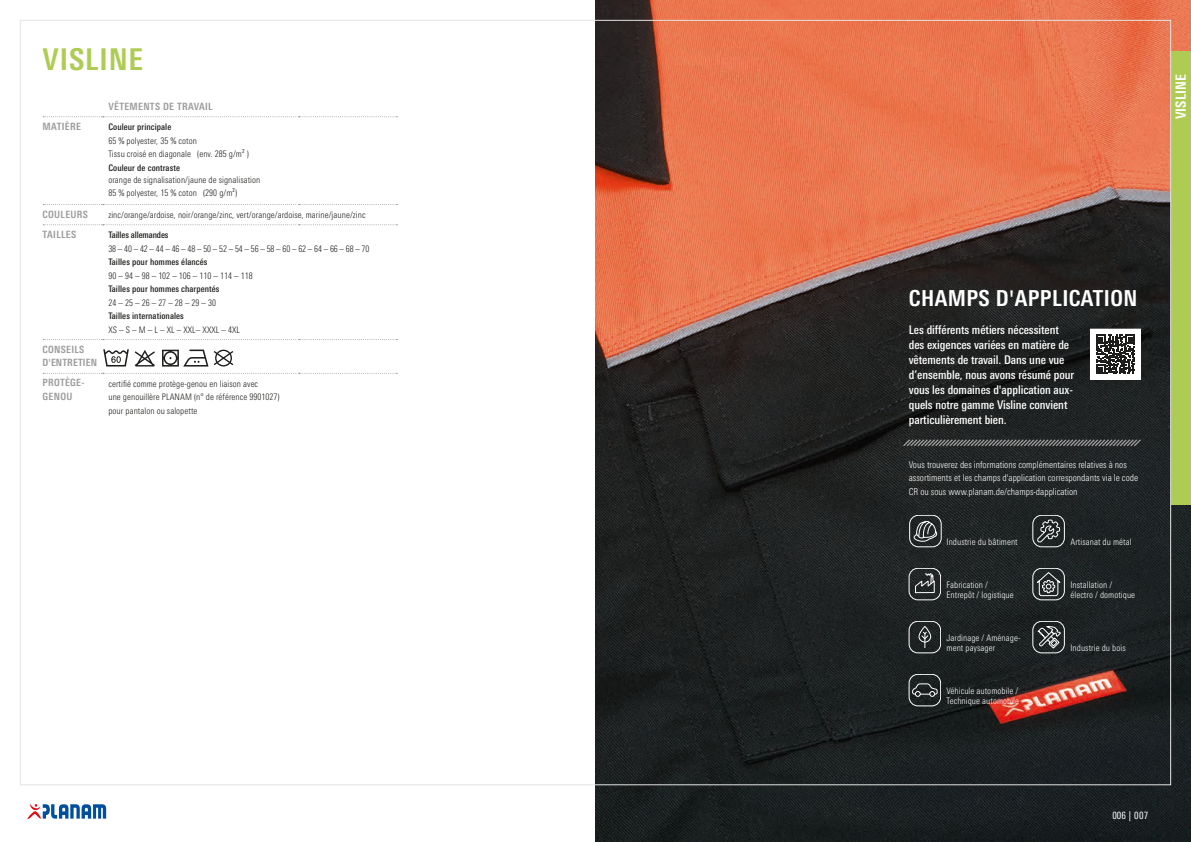
<style>
.page{position:relative;width:1191px;height:842px;background:#fff}
.page>*{position:absolute;margin:0;border:0;box-sizing:border-box;transform-origin:0 0}
.t1{font:700 condensed 30px "Univers Next Pro";letter-spacing:.03em;color:#aecc53}
.t2{font:700 condensed 22px "Univers Next Pro";letter-spacing:.02em;color:#fff}
.t3{font:700 condensed 14px "Univers Next Pro";letter-spacing:.005em;color:#fff}
.t4{font:500 condensed 12px/15px "Univers Next Pro";letter-spacing:-.005em;color:#fff}
.t5{font:700 condensed 10px/13.5px "Univers Next Pro";letter-spacing:.03em;color:#9d9d9d}
.t6{font:700 condensed 10px/13.5px "Univers Next Pro";letter-spacing:.01em;color:#9d9d9d}
.t7{font:condensed 10px "Univers Next Pro";letter-spacing:.025em;color:#fff}
.t8{font:300 condensed 9.5px/13.5px "Univers Next Pro";color:#fff}
.t9{font:300 condensed 9px/13.5px "Univers Next Pro";letter-spacing:.01em;color:#1d1d1b}
.t10{font:300 condensed 9px/10px "Univers Next Pro";letter-spacing:.01em;color:#fff}
.t11{font:500 condensed 9px "Univers Next Pro";letter-spacing:.01em;color:#1d1d1b}
.t12{font:300 condensed 9px "Univers Next Pro";letter-spacing:-.01em;color:#1d1d1b}
.t13{font:500 condensed 9px "Univers Next Pro";letter-spacing:-.01em;color:#1d1d1b}
</style>
<div class="page">
<img style="left:595px;top:0;width:596px;height:842px">
<svg style="left:43px;top:116px;width:354px;height:1px"></svg>
<svg style="left:43px;top:204px;width:354px;height:1px"></svg>
<svg style="left:43px;top:224px;width:354px;height:1px"></svg>
<svg style="left:43px;top:339px;width:354px;height:1px"></svg>
<svg style="left:43px;top:373px;width:354px;height:1px"></svg>
<svg style="left:103px;top:350px;width:26px;height:16px"></svg>
<svg style="left:135px;top:350px;width:20px;height:16px"></svg>
<svg style="left:162px;top:350px;width:46px;height:17px"></svg>
<svg style="left:214px;top:350px;width:19px;height:16px"></svg>
<svg style="left:913px;top:521px;width:28px;height:21px"></svg>
<div style="left:909px;top:515px;width:32px;height:32px;border:1px solid #fff;border-radius:9px"></div>
<div style="left:1032px;top:515px;width:32px;height:32px;border:1px solid #fff;border-radius:9px"></div>
<svg style="left:1036px;top:520px;width:24px;height:23px"></svg>
<div style="left:909px;top:568px;width:32px;height:32px;border:1px solid #fff;border-radius:9px"></div>
<svg style="left:915px;top:573px;width:20px;height:20px"></svg>
<div style="left:1032px;top:568px;width:32px;height:32px;border:1px solid #fff;border-radius:9px"></div>
<svg style="left:1036px;top:572px;width:24px;height:24px"></svg>
<div style="left:909px;top:674px;width:32px;height:32px;border:1px solid #fff;border-radius:9px"></div>
<svg style="left:912px;top:683px;width:25px;height:14px"></svg>
<div style="left:909px;top:621px;width:32px;height:32px;border:1px solid #fff;border-radius:9px"></div>
<div style="left:918px;top:626px;width:13px;height:16px;border:1px solid #fff;border-radius:6px"></div>
<svg style="left:921px;top:631px;width:7px;height:17px"></svg>
<div style="left:1032px;top:621px;width:32px;height:32px;border:1px solid #fff;border-radius:9px"></div>
<svg style="left:1036px;top:626px;width:25px;height:23px"></svg>
<svg style="left:901px;top:438px;width:241px;height:10px;background:#474949"></svg>
<div style="left:1090px;top:329px;width:50px;height:50px;background:#fff"></div>
<svg style="left:1096px;top:335px;width:39px;height:39px"></svg>
<div style="left:1171px;top:51px;width:20px;height:454px;background:#aecc53"></div>
<svg style="left:27px;top:804px;width:79px;height:15px"></svg>
<h1 class="t1" style="left:43px;top:41px;width:102px">VISLINE</h1>
<p class="t5" style="left:108px;top:99px;width:106px">VÊTEMENTS DE TRAVAIL</p>
<p class="t5" style="left:43px;top:120px;width:40px">MATIÈRE</p>
<p class="t11" style="left:108px;top:122px;width:64px">Couleur principale</p>
<p class="t9" style="left:108px;top:134px;width:142px">65 % polyester, 35 % coton<br>Tissu croisé en diagonale (env. 285 g/m² )</p>
<p class="t11" style="left:108px;top:162px;width:73px">Couleur de contraste</p>
<p class="t9" style="left:108px;top:173px;width:153px">orange de signalisation/jaune de signalisation<br>85 % polyester, 15 % coton (290 g/m²)</p>
<p class="t5" style="left:43px;top:207px;width:47px">COULEURS</p>
<p class="t9" style="left:108px;top:208px;width:259px">zinc/orange/ardoise, noir/orange/zinc, vert/orange/ardoise, marine/jaune/zinc</p>
<p class="t5" style="left:43px;top:228px;width:35px">TAILLES</p>
<p class="t13" style="left:108px;top:230px;width:62px">Tailles allemandes</p>
<p class="t12" style="left:108px;top:243px;width:262px">38 – 40 – 42 – 44 – 46 – 48 – 50 – 52 – 54 – 56 – 58 – 60 – 62 – 64 – 66 – 68 – 70</p>
<p class="t11" style="left:108px;top:257px;width:100px">Tailles pour hommes élancés</p>
<p class="t9" style="left:108px;top:269px;width:146px">90 – 94 – 98 – 102 – 106 – 110 – 114 – 118</p>
<p class="t11" style="left:108px;top:284px;width:113px">Tailles pour hommes charpentés</p>
<p class="t9" style="left:108px;top:296px;width:109px">24 – 25 – 26 – 27 – 28 – 29 – 30</p>
<p class="t11" style="left:108px;top:311px;width:77px">Tailles internationales</p>
<p class="t9" style="left:108px;top:323px;width:133px">XS – S – M – L – XL – XXL– XXXL – 4XL</p>
<p class="t6" style="left:43px;top:342px;width:56px">CONSEILS<br>D'ENTRETIEN</p>
<p class="t5" style="left:43px;top:376px;width:43px">PROTÈGE-<br>GENOU</p>
<p class="t9" style="left:108px;top:377px;width:173px">certifié comme protège-genou en liaison avec<br>une genouillère PLANAM (n° de référence 9901027) pour pantalon ou salopette</p>
<h3 class="t3" style="left:1172px;top:119px;width:46px;rotate:-90deg">VISLINE</h3>
<h2 class="t2" style="left:909px;top:285px;width:230px">CHAMPS D'APPLICATION</h2>
<p class="t4" style="left:909px;top:322px;width:167px">Les différents métiers nécessitent des exigences variées en matière de vêtements de travail. Dans une vue d’ensemble, nous avons résumé pour vous les domaines d'application aux&shy;quels notre gamme Visline convient particulièrement bien.</p>
<p class="t8" style="left:909px;top:458px;width:231px">Vous trouverez des informations complémentaires relatives à nos assortiments et les champs d'application correspondants via le code<br>CR ou sous www.planam.de/champs-dapplication</p>
<p class="t10" style="left:946px;top:537px;width:73px">Industrie du bâtiment</p>
<p class="t10" style="left:1070px;top:537px;width:63px">Artisanat du métal</p>
<p class="t10" style="left:1070px;top:580px;width:66px">Installation / électro / domotique</p>
<p class="t10" style="left:946px;top:580px;width:69px">Fabrication /<br>Entrepôt / logistique</p>
<p class="t10" style="left:946px;top:633px;width:75px">Jardinage / Aménage&shy;ment paysager</p>
<p class="t10" style="left:1070px;top:642px;width:57px">Industrie du bois</p>
<p class="t10" style="left:946px;top:685px;width:74px">Véhicule automobile /<br>Technique automobile</p>
<p class="t7" style="left:1112px;top:809px;width:38px">006 | 007</p>
</div>
